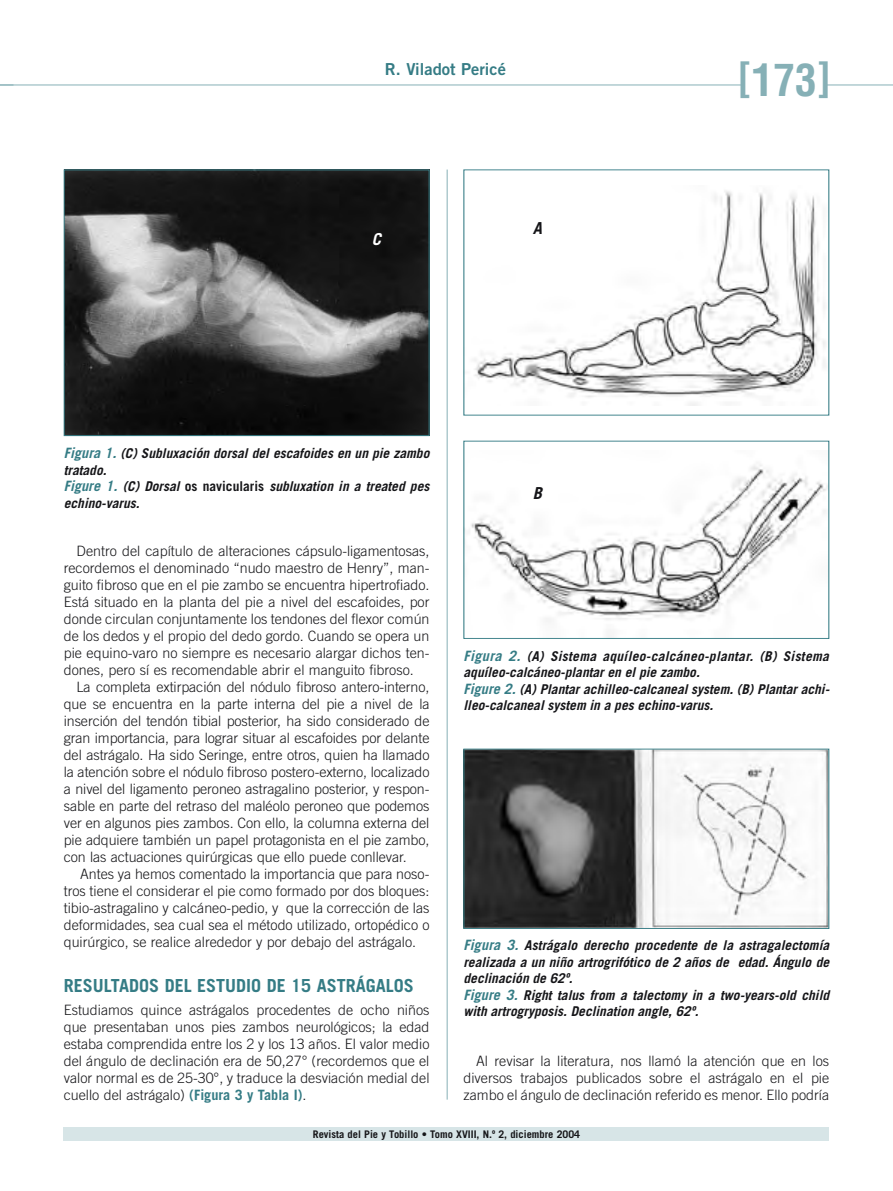
<style>
.page{position:relative;width:893px;height:1191px;background:#fff}
.page>*{position:absolute;margin:0;border:0;box-sizing:border-box;transform-origin:0 0}
.t1{font:700 condensed 43.5px "Helvetica";color:#86b0b6}
.Ladillo{font:700 18px "Trade Gothic";color:#357c85}
.t2{font:16.5px "Trade Gothic Bold Two";color:#357c85}
.t3{font:italic 700 16.5px "Trade Gothic";color:#151518}
.t4{font:italic 700 16.5px "Trade Gothic";color:#fff}
.texto_general{font:300 14.25px/17px "Trade Gothic";color:#151518;text-align:justify}
.PIES_DE_FOTO{font:italic 700 13.5px/16.5px "Trade Gothic";color:#151518}
.PIES_DE_FOTO-2{font:italic 700 13.5px/16.5px "Trade Gothic";letter-spacing:.025em;color:#151518}
.t5{font:700 10.5px "Trade Gothic";color:#151518}
.s1{font-size:14.25px;color:#357c85}
.s2{font-style:normal}
.s3{font-weight:700;color:#357c85}
</style>
<div class="page">
<hr style="left:826px;top:85px;width:67px;height:1px;background:#86b0b6">
<div style="left:64px;top:1127px;width:765px;height:13px;background:#d7e5e7"></div>
<img style="left:66px;top:172px;width:361px;height:262px">
<div style="left:64px;top:170px;width:365px;height:266px;border:1px solid #357c85"></div>
<img style="left:474px;top:191px;width:352px;height:214px">
<hr style="left:447px;top:170px;width:1px;height:929px;background:#86b0b6">
<img style="left:471px;top:464px;width:356px;height:173px">
<div style="left:463px;top:441px;width:366px;height:198px;border:1px solid #357c85"></div>
<img style="left:465px;top:750px;width:362px;height:177px">
<div style="left:463px;top:748px;width:366px;height:181px;border:1px solid #357c85"></div>
<hr style="left:0;top:85px;width:743px;height:1px;background:#86b0b6">
<p class="t2" style="left:385px;top:59px;width:123px">R. Viladot Pericé</p>
<p class="t4" style="left:372px;top:229px;width:11px">C</p>
<p class="t3" style="left:533px;top:218px;width:11px">A</p>
<p class="PIES_DE_FOTO" style="left:64px;top:445px;width:367px"><span class="s1">Figura 1.</span> (C) Subluxación dorsal del escafoides en un pie zambo tratado.</p>
<p class="PIES_DE_FOTO" style="left:64px;top:478px;width:367px"><span class="s1">Figure 1.</span> (C) Dorsal <span class="s2">os navicularis</span> subluxation in a treated pes echino-varus.</p>
<p class="t3" style="left:533px;top:482px;width:11px">B</p>
<h1 class="t1" style="left:737px;top:53px;width:96px">[173]</h1>
<p class="texto_general" style="left:64px;top:542px;width:367px;text-indent:13px">Dentro del capítulo de alteraciones cápsulo-ligamentosas, recordemos el denominado “nudo maestro de Henry”, man&shy;guito fibroso que en el pie zambo se encuentra hipertrofiado.<br>Está situado en la planta del pie a nivel del escafoides, por donde circulan conjuntamente los tendones del flexor común de los dedos y el propio del dedo gordo. Cuando se opera un pie equino-varo no siempre es necesario alargar dichos ten&shy;dones, pero sí es recomendable abrir el manguito fibroso.</p>
<p class="texto_general" style="left:64px;top:678px;width:367px;text-indent:13px">La completa extirpación del nódulo fibroso antero-interno, que se encuentra en la parte interna del pie a nivel de la inserción del tendón tibial posterior, ha sido considerado de gran importancia, para lograr situar al escafoides por delante del astrágalo. Ha sido Seringe, entre otros, quien ha llamado la atención sobre el nódulo fibroso postero-externo, localizado a nivel del ligamento peroneo astragalino posterior, y respon&shy;sable en parte del retraso del maléolo peroneo que podemos ver en algunos pies zambos. Con ello, la columna externa del pie adquiere también un papel protagonista en el pie zambo, con las actuaciones quirúrgicas que ello puede conllevar.</p>
<p class="texto_general" style="left:64px;top:865px;width:367px;text-indent:16px">Antes ya hemos comentado la importancia que para noso&shy;tros tiene el considerar el pie como formado por dos bloques: tibio-astragalino y calcáneo-pedio, y que la corrección de las deformidades, sea cual sea el método utilizado, ortopédico o quirúrgico, se realice alrededor y por debajo del astrágalo.</p>
<p class="Ladillo" style="left:64px;top:974px;width:352px">RESULTADOS DEL ESTUDIO DE 15 ASTRÁGALOS</p>
<p class="texto_general" style="left:64px;top:1001px;width:367px">Estudiamos quince astrágalos procedentes de ocho niños que presentaban unos pies zambos neurológicos; la edad estaba comprendida entre los 2 y los 13 años. El valor medio del ángulo de declinación era de 50,27° (recordemos que el valor normal es de 25-30°, y traduce la desviación medial del cuello del astrágalo) <span class="s3">(Figura 3 y Tabla I)</span>.</p>
<p class="PIES_DE_FOTO-2" style="left:463px;top:647px;width:367px"><span class="s1">Figura 2.</span> (A) Sistema aquíleo-calcáneo-plantar. (B) Sistema aquíleo-calcáneo-plantar en el pie zambo.</p>
<p class="PIES_DE_FOTO" style="left:463px;top:680px;width:366px"><span class="s1">Figure 2.</span> (A) Plantar achilleo-calcaneal system. (B) Plantar achi&shy;lleo-calcaneal system in a pes echino-varus.</p>
<p class="PIES_DE_FOTO" style="left:463px;top:937px;width:367px;text-align:justify"><span class="s1">Figura 3.</span> Astrágalo derecho procedente de la astragalectomía realizada a un niño artrogrifótico de 2 años de edad. Ángulo de declinación de 62º.</p>
<p class="PIES_DE_FOTO" style="left:463px;top:986px;width:367px"><span class="s1">Figure 3.</span> Right talus from a talectomy in a two-years-old child with artrogryposis. Declination angle, 62º.</p>
<p class="texto_general" style="left:463px;top:1052px;width:367px;text-indent:13px">Al revisar la literatura, nos llamó la atención que en los diversos trabajos publicados sobre el astrágalo en el pie zambo el ángulo de declinación referido es menor. Ello podría</p>
<p class="t5" style="left:313px;top:1127px;width:269px">Revista del Pie y Tobillo • Tomo XVIII, N.º 2, diciembre 2004</p>
</div>
